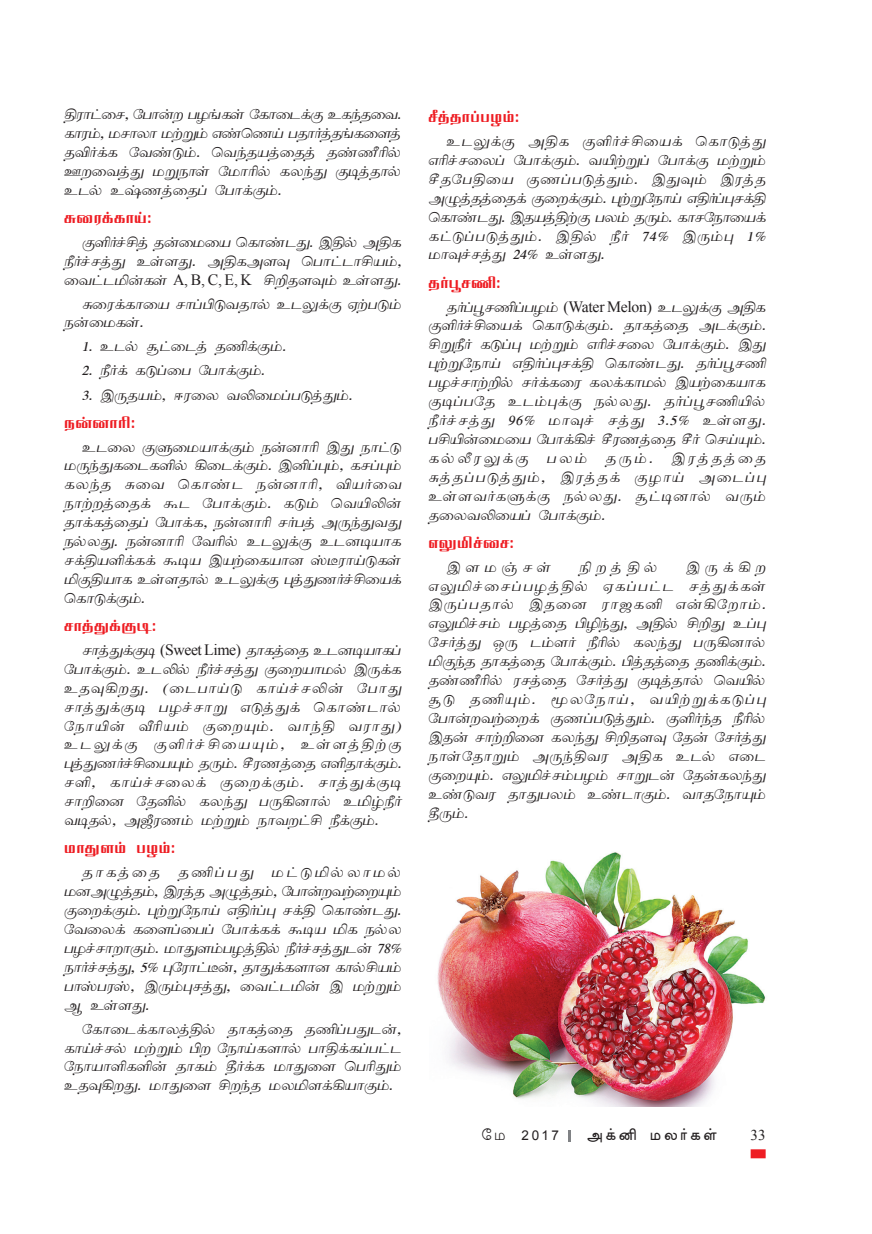
<style>
.page{position:relative;width:872px;height:1234px;background:#fff}
.page>*{position:absolute;margin:0;border:0;box-sizing:border-box;transform-origin:0 0}
.Side_Head_2{font:19.5px "SL 14 TAM";color:#ee1d23}
.t1{font:15.75px/18.9px "A085 TAM Elango Surya";letter-spacing:-.01em;color:#231f20;text-align:justify}
.t2{font:700 15px "B014 TAM Elango Barathi";color:#231f20}
.t3{font:15px "Times New Roman";color:#231f20}
.t4{font:13.5px "Arial";color:#231f20}
.s1{font-family:"Times New Roman"}
.s2{font-family:"B013 TAM Elango Barathi";font-size:15px}
</style>
<div class="page">
<img style="left:437px;top:852px;width:329px;height:254px">
<div style="left:750px;top:1148px;width:15px;height:9px;background:#ee1d23"></div>
<svg style="left:568px;top:1130px;width:3px;height:11px"></svg>
<p class="t1" style="left:64px;top:106px;width:339px">FÓ£†¬Ê, «Ð£¡Ø ÐÖƑÈŒ «È£¬Ì‚° ÀÈ‰Î¬Õ.<br>È£Ó‹, ÑÊ£Ô£ ÑŸÁ‹ Â‡ªÍŒ ÐÎ£˜ˆÎƑÈ¬÷ˆ ÎM˜‚È «Õ‡´‹. ªÕ‰ÎÒˆ¬Îˆ Î‡AK™ ÁØ¬Õˆ¶ ÑÁÏ£Œ «Ñ£K™ ÈÔ‰¶ °®ˆÎ£™ ÀÌ™ ÀWÍˆ¬ÎŠ «Ð£‚°‹.</p>
<p class="Side_Head_2" style="left:64px;top:207px;width:90px">²¬ó‚è£Œ:-</p>
<p class="t1" style="left:64px;top:233px;width:339px;text-indent:18px">°O˜„Cˆ Î¡¬Ñ¬Ò ªÈ£‡Ì¶. ÞF™ ÜFÈ C˜„Êˆ¶ ÀŒ÷¶. ÜFÈÜ÷¾ ªÐ£†Ì£CÒ‹, ¬Õ†ÌI¡ÈŒ <span class="s1">A, B, C, E, K</span> CPÎ÷¾‹ ÀŒ÷¶.</p>
<p class="t1" style="left:64px;top:295px;width:339px;text-indent:18px">²¬Ó‚È£¬Ò Ê£ŠH´ÕÎ£™ ÀÌ½‚° ÃŸÐ´‹<br>Ï¡¬ÑÈŒ.</p>
<p class="t1" style="left:82px;top:338px;width:206px">1. ÀÌ™ Å†¬Ìˆ ÎE‚°‹.</p>
<p class="t1" style="left:82px;top:362px;width:184px">2. C˜‚ È´Š¬Ð «Ð£‚°‹.</p>
<p class="t1" style="left:82px;top:386px;width:272px">3. Þ¼ÎÒ‹, ßÓ¬Ô ÕL¬ÑŠÐ´ˆ¶‹.</p>
<p class="Side_Head_2" style="left:64px;top:412px;width:73px">ï¡ù£K:-</p>
<p class="t1" style="left:64px;top:438px;width:339px;text-indent:18px">ÀÌ¬Ô °À¬ÑÒ£‚°‹ Ï¡Ù£K Þ¶ Ï£†´ Ñ¼‰¶È¬ÌÈO™ A¬Ì‚°‹. ÞQŠ¹‹, ÈÊŠ¹‹ ÈÔ‰Î ²¬Õ ªÈ£‡Ì Ï¡Ù£K, MÒ˜¬Õ Ï£ŸØˆ¬Î‚ ÃÌ «Ð£‚°‹. È´‹ ªÕJL¡ Î£‚Èˆ¬ÎŠ «Ð£‚È, Ï¡Ù£K Ê˜Ðˆ Ü¼‰¶Õ¶ Ï™Ô¶. Ï¡Ù£K «ÕK™ ÀÌ½‚° ÀÌÙ®Ò£È Ê‚FÒO‚È‚ Ã®Ò ÞÒŸ¬ÈÒ£Ù V¯Ó£Œ´ÈŒ I°FÒ£È ÀŒ÷Î£™ ÀÌ½‚° ¹ˆ¶Í˜„C¬Ò‚ ªÈ£´‚°‹.</p>
<p class="Side_Head_2" style="left:64px;top:615px;width:94px">ê£ˆ¶‚°®:-</p>
<p class="t1" style="left:64px;top:641px;width:339px;text-indent:18px">Ê£ˆ¶‚°® <span class="s1">(Sweet Lime)</span> Î£Èˆ¬Î ÀÌÙ®Ò£ÈŠ «Ð£‚°‹. ÀÌL™ C˜„Êˆ¶ °¬ØÒ£Ñ™ Þ¼‚È ÀÎ¾AØ¶. (¬ÌÐ£Œ´ È£Œ„ÊL¡ «Ð£¶ Ê£ˆ¶‚°® ÐÖ„Ê£Á Â´ˆ¶‚ ªÈ£‡Ì£™ «Ï£J¡ IKÒ‹ °¬Ø»‹. Õ£‰F ÕÓ£¶)<br>ÀÌ½‚° °O˜„C¬Ò»‹, ÀŒ÷ˆFŸ° ¹ˆ¶Í˜„C¬Ò»‹ Î¼‹. YÓÍˆ¬Î ÂOÎ£‚°‹.<br>ÊO, È£Œ„Ê¬Ô‚ °¬Ø‚°‹. Ê£ˆ¶‚°® Ê£P¬Ù «ÎQ™ ÈÔ‰¶ Ð¼AÙ£™ ÀI›C˜ Õ®Î™, ÜPÓÍ‹ ÑŸÁ‹ Ï£ÕØ†C C‚°‹.</p>
<p class="Side_Head_2" style="left:64px;top:837px;width:113px">ñ£¶÷‹ ðö‹:-</p>
<p class="t1" style="left:64px;top:864px;width:339px;text-indent:18px">Î£Èˆ¬Î ÎEŠÐ¶ Ñ†´I™Ô£Ñ™ ÑÙÜ¿ˆÎ‹, ÞÓˆÎ Ü¿ˆÎ‹, «Ð£¡ØÕŸ¬Ø»‹ °¬Ø‚°‹. ¹ŸÁ«Ï£Œ ÂF˜Š¹ Ê‚F ªÈ£‡Ì¶. «Õ¬Ô‚ È¬÷Š¬ÐŠ «Ð£‚È‚ Ã®Ò IÈ Ï™Ô ÐÖ„Ê£Ø£°‹. Ñ£¶÷‹ÐÖˆF™ C˜„Êˆ¶Ì¡ 78% Ï£˜„Êˆ¶, 5% ¹«Ó£†¯¡, Î£¶‚È÷£Ù È£™CÒ‹ Ð£VÐÓV, Þ¼‹¹Êˆ¶, ¬Õ†ÌI¡ Þ ÑŸÁ‹ Ý ÀŒ÷¶.</p>
<p class="t1" style="left:64px;top:1020px;width:339px;text-indent:18px">«È£¬Ì‚È£ÔˆF™ Î£Èˆ¬Î ÎEŠÐ¶Ì¡, È£Œ„Ê™ ÑŸÁ‹ HØ «Ï£ŒÈ÷£™ Ð£F‚ÈŠÐ†Ì «Ï£Ò£OÈO¡ Î£È‹ B˜‚È Ñ£¶¬÷ ªÐK¶‹ ÀÎ¾AØ¶. Ñ£¶¬÷ CØ‰Î ÑÔI÷‚AÒ£°‹.</p>
<p class="Side_Head_2" style="left:428px;top:106px;width:93px">Yˆî£Šðö‹:-</p>
<p class="t1" style="left:428px;top:133px;width:339px;text-indent:18px">ÀÌ½‚° ÜFÈ °O˜„C¬Ò‚ ªÈ£´ˆ¶ ÂK„Ê¬ÔŠ «Ð£‚°‹. ÕJŸÁŠ «Ð£‚° ÑŸÁ‹ YÎ«ÐF¬Ò °ÍŠÐ´ˆ¶‹. Þ¶¾‹ ÞÓˆÎ Ü¿ˆÎˆ¬Î‚ °¬Ø‚°‹. ¹ŸÁ«Ï£Œ ÂF˜Š¹Ê‚F ªÈ£‡Ì¶. ÞÎÒˆFŸ° ÐÔ‹ Î¼‹. È£Ê«Ï£¬Ò‚ È†´ŠÐ´ˆ¶‹. ÞF™ C˜ 74% Þ¼‹¹ 1% Ñ£¾„Êˆ¶ 24% ÀŒ÷¶.</p>
<p class="Side_Head_2" style="left:428px;top:272px;width:74px">î˜ÌêE:-</p>
<p class="t1" style="left:428px;top:298px;width:339px;text-indent:18px">Î˜ŠÌÊEŠÐÖ‹ <span class="s1">(Water Melon)</span> ÀÌ½‚° ÜFÈ °O˜„C¬Ò‚ ªÈ£´‚°‹. Î£Èˆ¬Î ÜÌ‚°‹.<br>CÁC˜ È´Š¹ ÑŸÁ‹ ÂK„Ê¬Ô «Ð£‚°‹. Þ¶ ¹ŸÁ«Ï£Œ ÂF˜Š¹Ê‚F ªÈ£‡Ì¶. Î˜ŠÌÊE ÐÖ„Ê£ŸP™ Ê˜‚È¬Ó ÈÔ‚È£Ñ™ ÞÒŸ¬ÈÒ£È °®ŠÐ«Î ÀÌ‹¹‚° Ï™Ô¶. Î˜ŠÌÊEJ™ C˜„Êˆ¶ 96% Ñ£¾„ Êˆ¶ 3.5% ÀŒ÷¶.<br>ÐCJ¡¬Ñ¬Ò «Ð£‚A„ YÓÍˆ¬Î Y˜ ªÊŒ»‹.<br>È™HÓ½‚° ÐÔ‹ Î¼‹. ÞÓˆÎˆ¬Î ²ˆÎŠÐ´ˆ¶‹, ÞÓˆÎ‚ °Ö£Œ Ü¬ÌŠ¹<br>ÀŒ÷Õ˜ÈÀ‚° Ï™Ô¶. Å†®Ù£™ Õ¼‹ Î¬ÔÕL¬ÒŠ «Ð£‚°‹.</p>
<p class="Side_Head_2" style="left:428px;top:532px;width:87px">â½I„¬ê:-</p>
<p class="t1" style="left:446px;top:558px;width:106px">Þ÷Ñ…ÊŒ</p>
<p class="t1" style="left:578px;top:558px;width:80px">GØˆF™</p>
<p class="t1" style="left:428px;top:558px;width:339px;text-indent:257px">Þ¼‚AØ Â½I„¬ÊŠÐÖˆF™ ÃÈŠÐ†Ì Êˆ¶‚ÈŒ Þ¼ŠÐÎ£™ ÞÎ¬Ù Ó£ÜÈQ Â¡A«Ø£‹.<br>Â½I„Ê‹ ÐÖˆ¬Î HN‰¶, ÜF™ CP¶ ÀŠ¹ «Ê˜ˆ¶ Å¼ Ì‹÷˜ CK™ ÈÔ‰¶ Ð¼AÙ£™ I°‰Î Î£Èˆ¬Î «Ð£‚°‹. HˆÎˆ¬Î ÎE‚°‹.<br>Î‡AK™ ÓÊˆ¬Î «Ê˜ˆ¶ °®ˆÎ£™ ªÕJ™ Å´ ÎE»‹. ÍÔ«Ï£Œ, ÕJŸÁ‚È´Š¹ «Ð£¡ØÕŸ¬Ø‚ °ÍŠÐ´ˆ¶‹. °O˜‰Î CK™ ÞÎ¡ Ê£ŸP¬Ù ÈÔ‰¶ CPÎ÷¾ «Î¡ «Ê˜ˆ¶ Ï£Œ«Î£Á‹ Ü¼‰FÕÓ ÜFÈ ÀÌ™ Â¬Ì °¬Ø»‹. Â½I„Ê‹ÐÖ‹ Ê£ÁÌ¡ «Î¡ÈÔ‰¶ À‡´ÕÓ Î£¶ÐÔ‹ À‡Ì£°‹. Õ£Î«Ï£»‹ B¼‹.</p>
<p class="t4" style="left:482px;top:1126px;width:78px"><span class="s2">«ñ</span> 2017</p>
<p class="t2" style="left:587px;top:1127px;width:131px">Ü‚Q ñô˜èœ</p>
<p class="t3" style="left:750px;top:1124px;width:16px">33</p>
</div>
